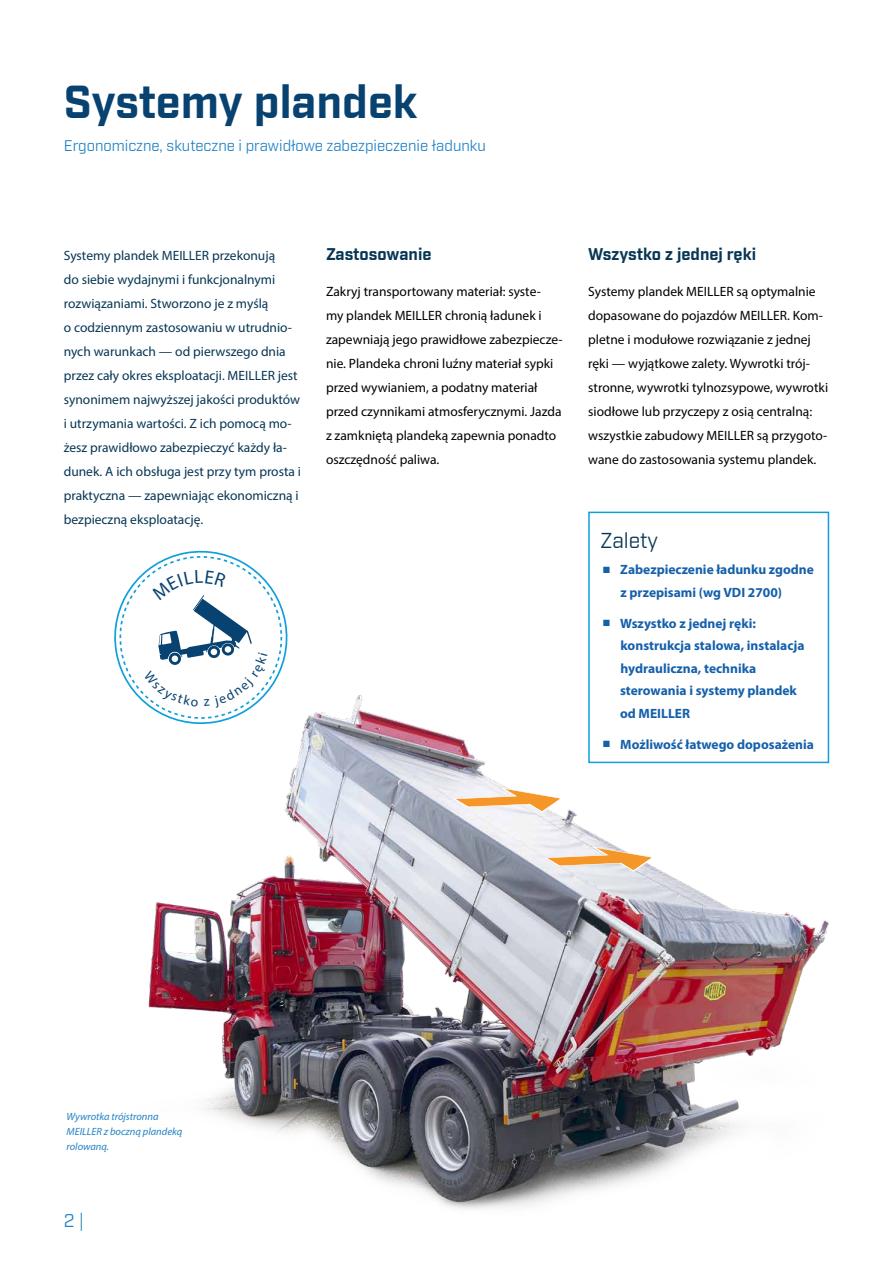
<style>
.page{position:relative;width:893px;height:1263px;background:#fff}
.page>*{position:absolute;margin:0;border:0;box-sizing:border-box;transform-origin:0 0}
.t1{font:700 45px "Industry";color:#084270}
.t2{font:21px "Industry";letter-spacing:-.005em;color:#073655}
.t3{font:18px "Industry";color:#2281c4}
.t4{font:700 16.5px "Industry";color:#073655}
.t5{font:15px "Industry";color:#2281c4}
.t6{font:13.5px/24px "Myriad Pro";color:#000}
.t7{font:13.5px/24px "Myriad Pro";color:#073655}
.t8{font:700 13.5px/22.5px "Myriad Pro";color:#1560ab}
.t9{font:italic 10.5px/15px "Myriad Pro";color:#2281c4}
.s1{font-family:"Arial";font-weight:400}
</style>
<div class="page">
<img style="left:148px;top:643px;width:682px;height:566px">
<svg style="left:436px;top:786px;width:152px;height:30px"></svg>
<svg style="left:527px;top:845px;width:152px;height:30px"></svg>
<img style="left:761px;top:694px;width:69px;height:515px">
<div style="left:588px;top:512px;width:241px;height:251px;border:2px solid #109fdb"></div>
<svg style="left:114px;top:550px;width:179px;height:182px"></svg>
<h1 class="t1" style="left:64px;top:74px;width:355px">Systemy plandek</h1>
<p class="t5" style="left:64px;top:136px;width:424px">Ergonomiczne, skuteczne i prawidłowe zabezpieczenie ładunku</p>
<p class="t7" style="left:64px;top:243px;width:239px">Systemy plandek MEILLER przekonują<br>do siebie wydajnymi i funkcjonalnymi rozwiązaniami. Stworzono je z myślą<br>o codziennym zastosowaniu w utrudnio&shy;nych warunkach — od pierwszego dnia przez cały okres eksploatacji. MEILLER jest synonimem najwyższej jakości produktów i utrzymania wartości. Z ich pomocą mo&shy;żesz prawidłowo zabezpieczyć każdy ła&shy;dunek. A ich obsługa jest przy tym prosta i praktyczna — zapewniając ekonomiczną i bezpieczną eksploatację.</p>
<p class="t4" style="left:326px;top:244px;width:107px">Zastosowanie</p>
<p class="t6" style="left:326px;top:279px;width:238px">Zakryj transportowany materiał: syste-<br>my plandek MEILLER chronią ładunek i zapewniają jego prawidłowe zabezpiecze&shy;nie. Plandeka chroni luźny materiał sypki przed wywianiem, a podatny materiał przed czynnikami atmosferycznymi. Jazda z zamkniętą plandeką zapewnia ponadto oszczędność paliwa.</p>
<p class="t4" style="left:588px;top:244px;width:170px">Wszystko z jednej ręki</p>
<p class="t6" style="left:588px;top:279px;width:241px">Systemy plandek MEILLER są optymalnie dopasowane do pojazdów MEILLER. Kom&shy;pletne i modułowe rozwiązanie z jednej ręki — wyjątkowe zalety. Wywrotki trój&shy;stronne, wywrotki tylnozsypowe, wywrotki siodłowe lub przyczepy z osią centralną: wszystkie zabudowy MEILLER są przygoto&shy;wane do zastosowania systemu plandek.</p>
<h2 class="t2" style="left:600px;top:527px;width:59px">Zalety</h2>
<p class="t8" style="left:620px;top:558px;width:195px;text-indent:-18px"><span class="s1">■</span> Zabezpieczenie ładunku zgodne z przepisami (wg VDI 2700)</p>
<p class="t8" style="left:620px;top:612px;width:186px;text-indent:-18px"><span class="s1">■</span> Wszystko z jednej ręki: konstrukcja stalowa, instalacja hydrauliczna, technika sterowania i systemy plandek od MEILLER</p>
<p class="t8" style="left:602px;top:733px;width:213px"><span class="s1">■</span> Możliwość łatwego doposażenia</p>
<p class="t9" style="left:67px;top:1108px;width:117px">Wywrotka trójstronna<br>MEILLER z boczną plandeką rolowaną.</p>
<h3 class="t3" style="left:64px;top:1210px;width:22px">2 |</h3>
</div>
